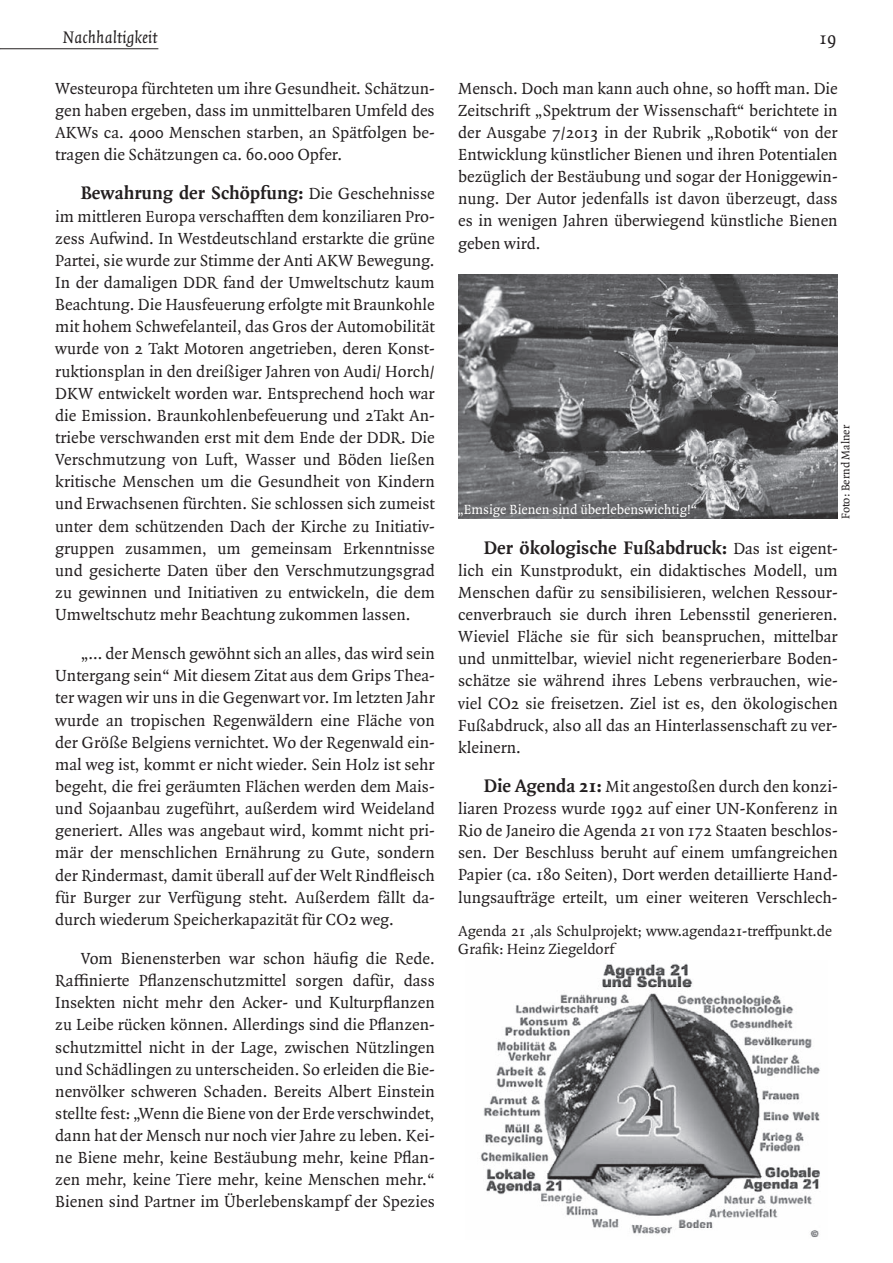
<style>
.page{position:relative;width:893px;height:1263px;background:#fff}
.page>*{position:absolute;margin:0;border:0;box-sizing:border-box;transform-origin:0 0}
.t1{font:700 19.5px "Quadraat OT";color:#231f20}
.t2{font:18.75px "Quadraat OT";color:#231f20}
.t3{font:italic 18px "Quadraat OT";color:#231f20}
.t4{font:17.25px/22.2px "Quadraat OT";color:#231f20;text-align:justify}
.t5{font:15.75px/18px "Quadraat OT";color:#231f20}
.t6{font:14.25px "Quadraat OT";color:#fff}
.t7{font:12px "Quadraat OT";color:#231f20}
.s1{font-weight:400;font-size:17.25px}
.s2{font-weight:700;font-size:19.5px}
</style>
<div class="page">
<hr style="left:0;top:48px;width:158px;height:1px;background:#231f20">
<img style="left:480px;top:963px;width:340px;height:275px">
<img style="left:458px;top:274px;width:380px;height:245px">
<p class="t3" style="left:63px;top:28px;width:96px">Nachhaltigkeit</p>
<p class="t4" style="left:55px;top:78px;width:381px">Westeuropa fürchteten um ihre Gesundheit. Schätzun&shy;gen haben ergeben, dass im unmittelbaren Umfeld des AKWs ca. 4000 Menschen starben, an Spätfolgen be&shy;tragen die Schätzungen ca. 60.000 Opfer.</p>
<p class="t1" style="left:81px;top:182px;width:355px">Bewahrung der Schöpfung: <span class="s1">Die Geschehnisse</span></p>
<p class="t4" style="left:55px;top:205px;width:381px">im mittleren Europa verschafften dem konziliaren Pro&shy;zess Aufwind. In Westdeutschland erstarkte die grüne Partei, sie wurde zur Stimme der Anti AKW Bewegung.<br>In der damaligen DDR fand der Umweltschutz kaum Beachtung. Die Hausfeuerung erfolgte mit Braunkohle mit hohem Schwefelanteil, das Gros der Automobilität wurde von 2 Takt Motoren angetrieben, deren Konst&shy;ruktionsplan in den dreißiger Jahren von Audi/ Horch/ DKW entwickelt worden war. Entsprechend hoch war die Emission. Braunkohlenbefeuerung und 2Takt An&shy;triebe verschwanden erst mit dem Ende der DDR. Die Verschmutzung von Luft, Wasser und Böden ließen kritische Menschen um die Gesundheit von Kindern und Erwachsenen fürchten. Sie schlossen sich zumeist unter dem schützenden Dach der Kirche zu Initiativ&shy;gruppen zusammen, um gemeinsam Erkenntnisse und gesicherte Daten über den Verschmutzungsgrad zu gewinnen und Initiativen zu entwickeln, die dem Umweltschutz mehr Beachtung zukommen lassen.</p>
<p class="t4" style="left:55px;top:643px;width:381px;text-indent:26px">„… der Mensch gewöhnt sich an alles, das wird sein Untergang sein“ Mit diesem Zitat aus dem Grips Thea&shy;ter wagen wir uns in die Gegenwart vor. Im letzten Jahr wurde an tropischen Regenwäldern eine Fläche von der Größe Belgiens vernichtet. Wo der Regenwald ein&shy;mal weg ist, kommt er nicht wieder. Sein Holz ist sehr begeht, die frei geräumten Flächen werden dem Mais&shy;und Sojaanbau zugeführt, außerdem wird Weideland generiert. Alles was angebaut wird, kommt nicht pri&shy;mär der menschlichen Ernährung zu Gute, sondern der Rindermast, damit überall auf der Welt Rindfleisch für Burger zur Verfügung steht. Außerdem fällt da&shy;durch wiederum Speicherkapazität für CO2 weg.</p>
<p class="t4" style="left:55px;top:948px;width:381px;text-indent:26px">Vom Bienensterben war schon häufig die Rede.<br>Raffinierte Pflanzenschutzmittel sorgen dafür, dass Insekten nicht mehr den Acker- und Kulturpflanzen zu Leibe rücken können. Allerdings sind die Pflanzen&shy;schutzmittel nicht in der Lage, zwischen Nützlingen und Schädlingen zu unterscheiden. So erleiden die Bie&shy;nenvölker schweren Schaden. Bereits Albert Einstein stellte fest: „Wenn die Biene von der Erde verschwindet, dann hat der Mensch nur noch vier Jahre zu leben. Kei&shy;ne Biene mehr, keine Bestäubung mehr, keine Pflan&shy;zen mehr, keine Tiere mehr, keine Menschen mehr.“ Bienen sind Partner im Überlebenskampf der Spezies</p>
<p class="t2" style="left:820px;top:28px;width:18px">19</p>
<p class="t4" style="left:458px;top:77px;width:381px">Mensch. Doch man kann auch ohne, so hofft man. Die Zeitschrift „Spektrum der Wissenschaft“ berichtete in der Ausgabe 7/2013 in der Rubrik „Robotik“ von der Entwicklung künstlicher Bienen und ihren Potentialen bezüglich der Bestäubung und sogar der Honiggewin&shy;nung. Der Autor jedenfalls ist davon überzeugt, dass es in wenigen Jahren überwiegend künstliche Bienen geben wird.</p>
<p class="t6" style="left:457px;top:502px;width:241px">„Emsige Bienen sind überlebenswichtig!“</p>
<p class="t7" style="left:839px;top:519px;width:96px;rotate:-90deg">Foto: Bernd Malner</p>
<p class="t1" style="left:484px;top:536px;width:355px">Der ökologische Fußabdruck: <span class="s1">Das ist eigent-</span></p>
<p class="t4" style="left:458px;top:559px;width:381px">lich ein Kunstprodukt, ein didaktisches Modell, um Menschen dafür zu sensibilisieren, welchen Ressour&shy;cenverbrauch sie durch ihren Lebensstil generieren.<br>Wieviel Fläche sie für sich beanspruchen, mittelbar und unmittelbar, wieviel nicht regenerierbare Boden&shy;schätze sie während ihres Lebens verbrauchen, wie&shy;viel CO2 sie freisetzen. Ziel ist es, den ökologischen Fußabdruck, also all das an Hinterlassenschaft zu ver&shy;kleinern.</p>
<p class="t4" style="left:458px;top:776px;width:381px;text-indent:26px"><span class="s2">Die Agenda 21:</span> Mit angestoßen durch den konzi&shy;liaren Prozess wurde 1992 auf einer UN-Konferenz in Rio de Janeiro die Agenda 21 von 172 Staaten beschlos&shy;sen. Der Beschluss beruht auf einem umfangreichen Papier (ca. 180 Seiten), Dort werden detaillierte Hand&shy;lungsaufträge erteilt, um einer weiteren Verschlech-</p>
<p class="t5" style="left:458px;top:922px;width:375px">Agenda 21 ,als Schulprojekt; www.agenda21-treffpunkt.de<br>Grafik: Heinz Ziegeldorf</p>
</div>
